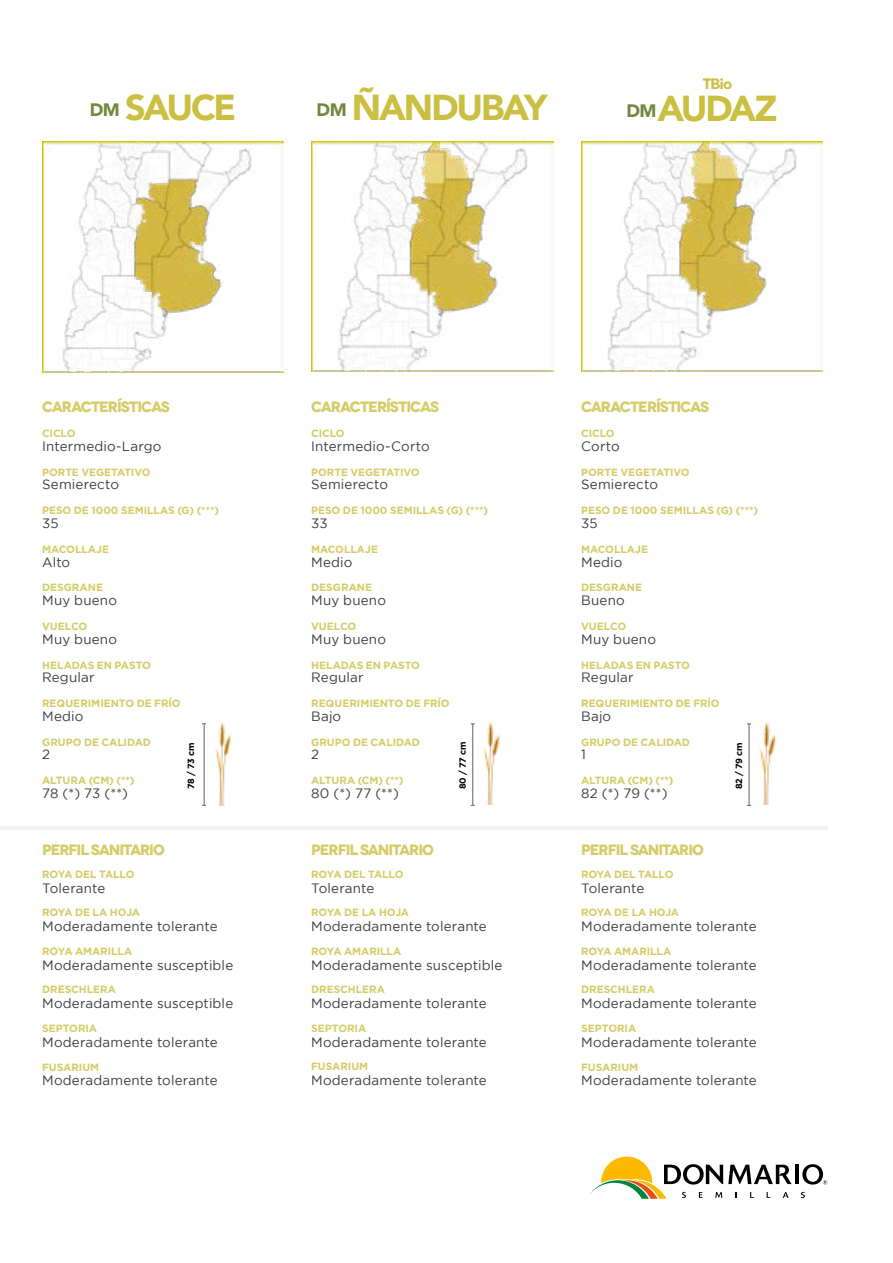
<style>
.page{position:relative;width:893px;height:1263px;background:#fff}
.page>*{position:absolute;margin:0;border:0;box-sizing:border-box;transform-origin:0 0}
.t1{font:900 36px "Avenir";letter-spacing:-.06em;color:#cabf41}
.t2{font:700 expanded 15px "Novecento";letter-spacing:-.07em;color:#d6cb65}
.t3{font:900 15px "Avenir";color:#cabf41}
.t4{font:13.5px "Gotham";letter-spacing:.015em;color:#3c3c3b}
.t5{font:700 10.5px "Gotham";letter-spacing:-.005em;color:#d6cb65}
.t6{font:700 9px "Gotham";letter-spacing:-.005em;color:#000}
.s1{font-size:18px;color:#71883f}
</style>
<div class="page">
<hr style="left:0;top:826px;width:827px;height:3px;background:#f2f2f2">
<hr style="left:204px;top:724px;width:1px;height:81px;background:#646363">
<img style="left:215px;top:722px;width:17px;height:84px">
<hr style="left:472px;top:724px;width:1px;height:81px;background:#646363">
<img style="left:483px;top:722px;width:18px;height:83px">
<img style="left:42px;top:142px;width:242px;height:230px">
<img style="left:312px;top:141px;width:241px;height:231px">
<hr style="left:749px;top:724px;width:1px;height:81px;background:#646363">
<img style="left:759px;top:722px;width:18px;height:82px">
<img style="left:581px;top:141px;width:242px;height:231px">
<hr style="left:795px;top:1165px;width:4px;height:19px;background:#000">
<svg style="left:802px;top:1164px;width:25px;height:20px"></svg>
<svg style="left:589px;top:1156px;width:202px;height:43px"></svg>
<svg style="left:801px;top:1192px;width:4px;height:6px"></svg>
<h1 class="t1" style="left:90px;top:77px;width:148px"><span class="s1">DM</span> SAUCE</h1>
<h1 class="t1" style="left:317px;top:77px;width:232px"><span class="s1">DM</span> ÑANDUBAY</h1>
<h2 class="t3" style="left:703px;top:71px;width:31px">TBio</h2>
<h1 class="t1" style="left:626px;top:78px;width:153px"><span class="s1">DM</span>AUDAZ</h1>
<h2 class="t2" style="left:42px;top:397px;width:129px">CARACTERÍSTICAS</h2>
<h2 class="t2" style="left:311px;top:397px;width:129px">CARACTERÍSTICAS</h2>
<h2 class="t2" style="left:581px;top:397px;width:129px">CARACTERÍSTICAS</h2>
<p class="t5" style="left:311px;top:426px;width:35px">CICLO</p>
<p class="t5" style="left:311px;top:465px;width:110px">PORTE VEGETATIVO</p>
<p class="t5" style="left:311px;top:504px;width:178px">PESO DE 1000 SEMILLAS (G) (***)</p>
<p class="t5" style="left:311px;top:542px;width:69px">MACOLLAJE</p>
<p class="t5" style="left:311px;top:581px;width:62px">DESGRANE</p>
<p class="t5" style="left:311px;top:619px;width:47px">VUELCO</p>
<p class="t5" style="left:311px;top:658px;width:110px">HELADAS EN PASTO</p>
<p class="t5" style="left:311px;top:696px;width:140px">REQUERIMIENTO DE FRÍO</p>
<p class="t5" style="left:311px;top:735px;width:110px">GRUPO DE CALIDAD</p>
<p class="t5" style="left:311px;top:773px;width:94px">ALTURA (CM) (**)</p>
<p class="t5" style="left:42px;top:427px;width:35px">CICLO</p>
<p class="t5" style="left:42px;top:465px;width:110px">PORTE VEGETATIVO</p>
<p class="t5" style="left:42px;top:504px;width:178px">PESO DE 1000 SEMILLAS (G) (***)</p>
<p class="t5" style="left:42px;top:542px;width:69px">MACOLLAJE</p>
<p class="t5" style="left:42px;top:581px;width:62px">DESGRANE</p>
<p class="t5" style="left:42px;top:619px;width:47px">VUELCO</p>
<p class="t5" style="left:42px;top:658px;width:110px">HELADAS EN PASTO</p>
<p class="t5" style="left:42px;top:696px;width:140px">REQUERIMIENTO DE FRÍO</p>
<p class="t5" style="left:42px;top:735px;width:110px">GRUPO DE CALIDAD</p>
<p class="t5" style="left:42px;top:773px;width:94px">ALTURA (CM) (**)</p>
<p class="t5" style="left:581px;top:427px;width:35px">CICLO</p>
<p class="t5" style="left:581px;top:465px;width:110px">PORTE VEGETATIVO</p>
<p class="t5" style="left:581px;top:504px;width:178px">PESO DE 1000 SEMILLAS (G) (***)</p>
<p class="t5" style="left:581px;top:542px;width:69px">MACOLLAJE</p>
<p class="t5" style="left:581px;top:581px;width:62px">DESGRANE</p>
<p class="t5" style="left:581px;top:619px;width:47px">VUELCO</p>
<p class="t5" style="left:581px;top:658px;width:110px">HELADAS EN PASTO</p>
<p class="t5" style="left:581px;top:696px;width:140px">REQUERIMIENTO DE FRÍO</p>
<p class="t5" style="left:581px;top:735px;width:110px">GRUPO DE CALIDAD</p>
<p class="t5" style="left:581px;top:773px;width:94px">ALTURA (CM) (**)</p>
<p class="t4" style="left:42px;top:439px;width:121px">Intermedio-Largo</p>
<p class="t4" style="left:42px;top:477px;width:78px">Semierecto</p>
<p class="t4" style="left:42px;top:516px;width:18px">35</p>
<p class="t4" style="left:42px;top:554px;width:30px">Alto</p>
<p class="t4" style="left:42px;top:593px;width:76px">Muy bueno</p>
<p class="t4" style="left:42px;top:631px;width:76px">Muy bueno</p>
<p class="t4" style="left:42px;top:670px;width:54px">Regular</p>
<p class="t4" style="left:42px;top:708px;width:43px">Medio</p>
<p class="t4" style="left:42px;top:747px;width:10px">2</p>
<p class="t4" style="left:42px;top:786px;width:87px">78 (*) 73 (**)</p>
<p class="t4" style="left:311px;top:439px;width:120px">Intermedio-Corto</p>
<p class="t4" style="left:311px;top:477px;width:78px">Semierecto</p>
<p class="t4" style="left:311px;top:516px;width:18px">33</p>
<p class="t4" style="left:311px;top:554px;width:43px">Medio</p>
<p class="t4" style="left:311px;top:593px;width:76px">Muy bueno</p>
<p class="t4" style="left:311px;top:631px;width:76px">Muy bueno</p>
<p class="t4" style="left:311px;top:670px;width:54px">Regular</p>
<p class="t4" style="left:311px;top:708px;width:32px">Bajo</p>
<p class="t4" style="left:311px;top:747px;width:10px">2</p>
<p class="t4" style="left:311px;top:786px;width:89px">80 (*) 77 (**)</p>
<p class="t4" style="left:581px;top:439px;width:40px">Corto</p>
<p class="t4" style="left:581px;top:477px;width:78px">Semierecto</p>
<p class="t4" style="left:581px;top:516px;width:18px">35</p>
<p class="t4" style="left:581px;top:554px;width:43px">Medio</p>
<p class="t4" style="left:581px;top:593px;width:45px">Bueno</p>
<p class="t4" style="left:581px;top:631px;width:76px">Muy bueno</p>
<p class="t4" style="left:581px;top:670px;width:54px">Regular</p>
<p class="t4" style="left:581px;top:708px;width:32px">Bajo</p>
<p class="t4" style="left:581px;top:747px;width:6px">1</p>
<p class="t4" style="left:581px;top:786px;width:88px">82 (*) 79 (**)</p>
<p class="t6" style="left:185px;top:789px;width:48px;rotate:-90deg">78 / 73 cm</p>
<p class="t6" style="left:457px;top:789px;width:49px;rotate:-90deg">80 / 77 cm</p>
<p class="t6" style="left:733px;top:789px;width:49px;rotate:-90deg">82 / 79 cm</p>
<h2 class="t2" style="left:42px;top:840px;width:124px">PERFIL SANITARIO</h2>
<h2 class="t2" style="left:311px;top:840px;width:124px">PERFIL SANITARIO</h2>
<p class="t5" style="left:42px;top:867px;width:94px">ROYA DEL TALLO</p>
<p class="t5" style="left:42px;top:906px;width:100px">ROYA DE LA HOJA</p>
<p class="t5" style="left:42px;top:944px;width:92px">ROYA AMARILLA</p>
<p class="t5" style="left:42px;top:983px;width:75px">DRESCHLERA</p>
<p class="t5" style="left:42px;top:1021px;width:57px">SEPTORIA</p>
<p class="t5" style="left:42px;top:1060px;width:59px">FUSARIUM</p>
<p class="t4" style="left:42px;top:880px;width:65px">Tolerante</p>
<p class="t4" style="left:42px;top:919px;width:177px">Moderadamente tolerante</p>
<p class="t4" style="left:42px;top:957px;width:193px">Moderadamente susceptible</p>
<p class="t4" style="left:42px;top:996px;width:193px">Moderadamente susceptible</p>
<p class="t4" style="left:42px;top:1034px;width:177px">Moderadamente tolerante</p>
<p class="t4" style="left:42px;top:1073px;width:177px">Moderadamente tolerante</p>
<p class="t5" style="left:311px;top:867px;width:94px">ROYA DEL TALLO</p>
<p class="t5" style="left:311px;top:905px;width:100px">ROYA DE LA HOJA</p>
<p class="t5" style="left:311px;top:944px;width:92px">ROYA AMARILLA</p>
<p class="t5" style="left:311px;top:983px;width:75px">DRESCHLERA</p>
<p class="t5" style="left:311px;top:1021px;width:57px">SEPTORIA</p>
<p class="t5" style="left:311px;top:1060px;width:59px">FUSARIUM</p>
<p class="t4" style="left:311px;top:880px;width:65px">Tolerante</p>
<p class="t4" style="left:311px;top:919px;width:177px">Moderadamente tolerante</p>
<p class="t4" style="left:311px;top:957px;width:193px">Moderadamente susceptible</p>
<p class="t4" style="left:311px;top:996px;width:177px">Moderadamente tolerante</p>
<p class="t4" style="left:311px;top:1034px;width:177px">Moderadamente tolerante</p>
<p class="t4" style="left:311px;top:1073px;width:177px">Moderadamente tolerante</p>
<h2 class="t2" style="left:581px;top:840px;width:124px">PERFIL SANITARIO</h2>
<p class="t5" style="left:581px;top:867px;width:94px">ROYA DEL TALLO</p>
<p class="t5" style="left:581px;top:906px;width:100px">ROYA DE LA HOJA</p>
<p class="t5" style="left:581px;top:944px;width:92px">ROYA AMARILLA</p>
<p class="t5" style="left:581px;top:983px;width:75px">DRESCHLERA</p>
<p class="t5" style="left:581px;top:1021px;width:57px">SEPTORIA</p>
<p class="t5" style="left:581px;top:1060px;width:59px">FUSARIUM</p>
<p class="t4" style="left:581px;top:880px;width:65px">Tolerante</p>
<p class="t4" style="left:581px;top:919px;width:177px">Moderadamente tolerante</p>
<p class="t4" style="left:581px;top:957px;width:177px">Moderadamente tolerante</p>
<p class="t4" style="left:581px;top:996px;width:177px">Moderadamente tolerante</p>
<p class="t4" style="left:581px;top:1034px;width:177px">Moderadamente tolerante</p>
<p class="t4" style="left:581px;top:1073px;width:177px">Moderadamente tolerante</p>
</div>
